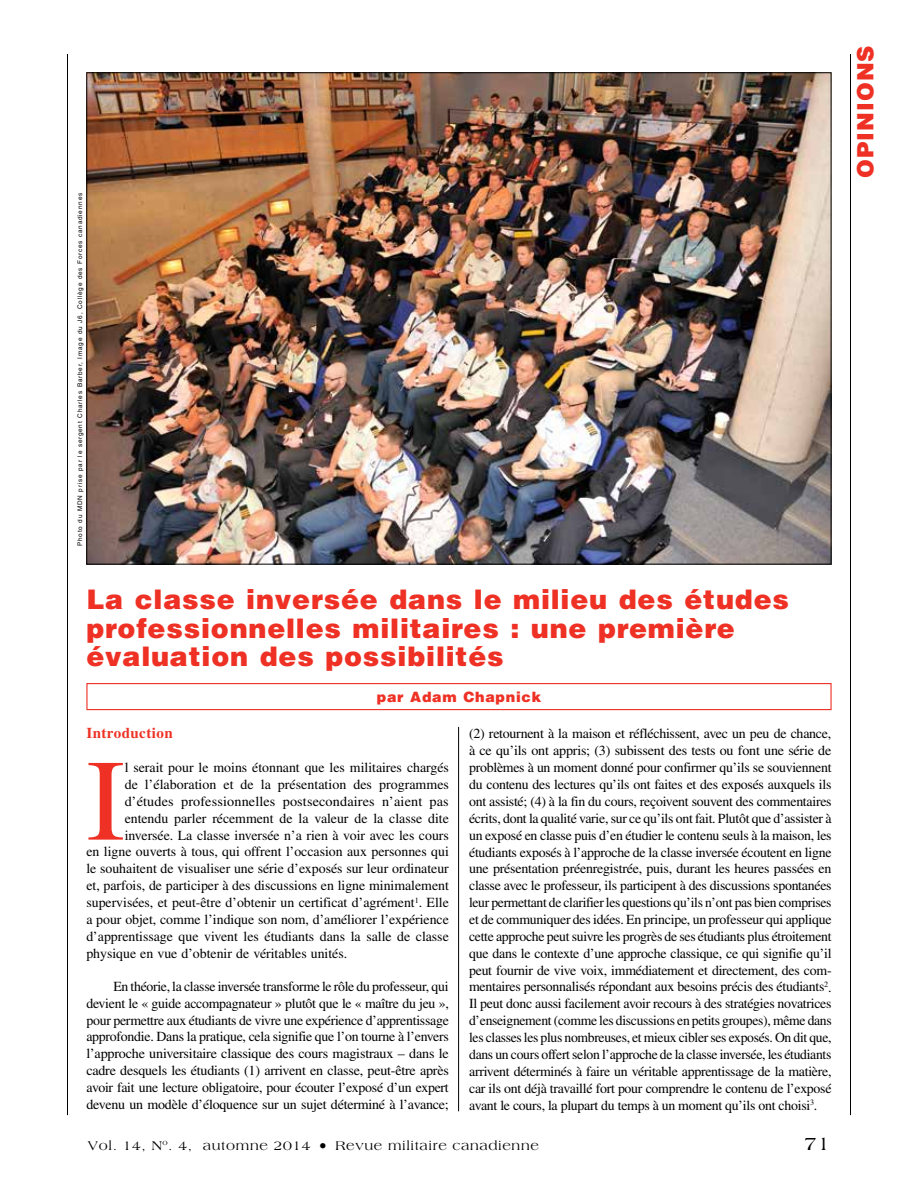
<style>
.page{position:relative;width:918px;height:1188px;background:#fff}
.page>*{position:absolute;margin:0;border:0;box-sizing:border-box;transform-origin:0 0}
.t1{font:115.8px "Times LT Std";color:#ee3124}
.t2{font:900 27px/28.5px "Helvetica LT Std";letter-spacing:.03em;color:#ee3124}
.t3{font:900 22.5px "Helvetica LT Std";letter-spacing:.05em;color:#ee3124}
.t4{font:19.5px "Americana Std";color:#000}
.t5{font:700 15px "Times LT Std";letter-spacing:.03em;color:#ee3124}
.t6{font:900 14.25px "Helvetica LT Std";letter-spacing:.05em;color:#ee3124}
.t7{font:13.8px/16.8px "Times LT Std";letter-spacing:-.005em;color:#000;text-align:justify}
.t8{font:13.5px "Americana Std";letter-spacing:.05em;color:#000}
.t9{font:6.3px "Helvetica LT Std";letter-spacing:.125em;color:#000}
.s1{font-size:16.5px}
</style>
<div class="page">
<div style="left:86px;top:683px;width:746px;height:27px;border:1px solid #ee3124"></div>
<hr style="left:850px;top:54px;width:1px;height:1061px;background:#000">
<hr style="left:67px;top:54px;width:1px;height:1061px;background:#000">
<img style="left:88px;top:74px;width:741px;height:489px">
<hr style="left:458px;top:727px;width:1px;height:384px;background:#000">
<p class="t9" style="left:76px;top:546px;width:354px;rotate:-90deg">Photo du MDN prise par le sergent Charles Barber, Image du J6, Collège des Forces canadiennes</p>
<h2 class="t2" style="left:86px;top:585px;width:704px">La classe inversée dans le milieu des études professionnelles militaires : une première évaluation des possibilités</h2>
<p class="t6" style="left:377px;top:687px;width:166px">par Adam Chapnick</p>
<p class="t5" style="left:86px;top:724px;width:88px">Introduction</p>
<h1 class="t1" style="left:86px;top:736px;width:40px">I</h1>
<p class="t7" style="left:125px;top:759px;width:326px">l serait pour le moins étonnant que les militaires chargés</p>
<p class="t7" style="left:125px;top:776px;width:326px">de l’élaboration et de la présentation des programmes</p>
<p class="t7" style="left:125px;top:793px;width:326px">d’études professionnelles postsecondaires n’aient pas</p>
<p class="t7" style="left:125px;top:810px;width:326px">entendu parler récemment de la valeur de la classe dite</p>
<p class="t7" style="left:125px;top:827px;width:326px">inversée. La classe inversée n’a rien à voir avec les cours</p>
<p class="t7" style="left:86px;top:843px;width:364px">en ligne ouverts à tous, qui offrent l’occasion aux personnes qui</p>
<p class="t7" style="left:86px;top:860px;width:364px">le souhaitent de visualiser une série d’exposés sur leur ordinateur</p>
<p class="t7" style="left:86px;top:877px;width:364px">et, parfois, de participer à des discussions en ligne minimalement</p>
<p class="t7" style="left:86px;top:894px;width:364px">supervisées, et peut-être d’obtenir un certificat d’agrément<sup>1</sup>. Elle</p>
<p class="t7" style="left:86px;top:911px;width:364px">a pour objet, comme l’indique son nom, d’améliorer l’expérience</p>
<p class="t7" style="left:86px;top:928px;width:364px">d’apprentissage que vivent les étudiants dans la salle de classe</p>
<p class="t7" style="left:86px;top:945px;width:262px">physique en vue d’obtenir de véritables unités.</p>
<p class="t7" style="left:86px;top:978px;width:364px;text-indent:27px">En théorie, la classe inversée transforme le rôle du professeur, qui devient le « guide accompagnateur » plutôt que le « maître du jeu », pour permettre aux étudiants de vivre une expérience d’apprentissage approfondie. Dans la pratique, cela signifie que l’on tourne à l’envers l’approche universitaire classique des cours magistraux – dans le cadre desquels les étudiants (1) arrivent en classe, peut-être après avoir fait une lecture obligatoire, pour écouter l’exposé d’un expert devenu un modèle d’éloquence sur un sujet déterminé à l’avance;</p>
<p class="t7" style="left:469px;top:725px;width:364px">(2) retournent à la maison et réfléchissent, avec un peu de chance, à ce qu’ils ont appris; (3) subissent des tests ou font une série de problèmes à un moment donné pour confirmer qu’ils se souviennent du contenu des lectures qu’ils ont faites et des exposés auxquels ils ont assisté; (4) à la fin du cours, reçoivent souvent des commentaires écrits, dont la qualité varie, sur ce qu’ils ont fait. Plutôt que d’assister à un exposé en classe puis d’en étudier le contenu seuls à la maison, les étudiants exposés à l’approche de la classe inversée écoutent en ligne une présentation préenregistrée, puis, durant les heures passées en classe avec le professeur, ils participent à des discussions spontanées leur permettant de clarifier les questions qu’ils n’ont pas bien comprises et de communiquer des idées. En principe, un professeur qui applique cette approche peut suivre les progrès de ses étudiants plus étroitement que dans le contexte d’une approche classique, ce qui signifie qu’il peut fournir de vive voix, immédiatement et directement, des com&shy;mentaires personnalisés répondant aux besoins précis des étudiants<sup>2</sup>.<br>Il peut donc aussi facilement avoir recours à des stratégies novatrices d’enseignement (comme les discussions en petits groupes), même dans les classes les plus nombreuses, et mieux cibler ses exposés. On dit que, dans un cours offert selon l’approche de la classe inversée, les étudiants arrivent déterminés à faire un véritable apprentissage de la matière, car ils ont déjà travaillé fort pour comprendre le contenu de l’exposé avant le cours, la plupart du temps à un moment qu’ils ont choisi<sup>3</sup>.</p>
<p class="t8" style="left:88px;top:1138px;width:453px">Vol. 14, N<sup>o</sup>. 4, automne 2014 <span class="s1">•</span> Revue militaire canadienne</p>
<h3 class="t4" style="left:804px;top:1132px;width:28px">71</h3>
<h3 class="t3" style="left:851px;top:178px;width:134px;rotate:-90deg">OPINIONS</h3>
</div>
